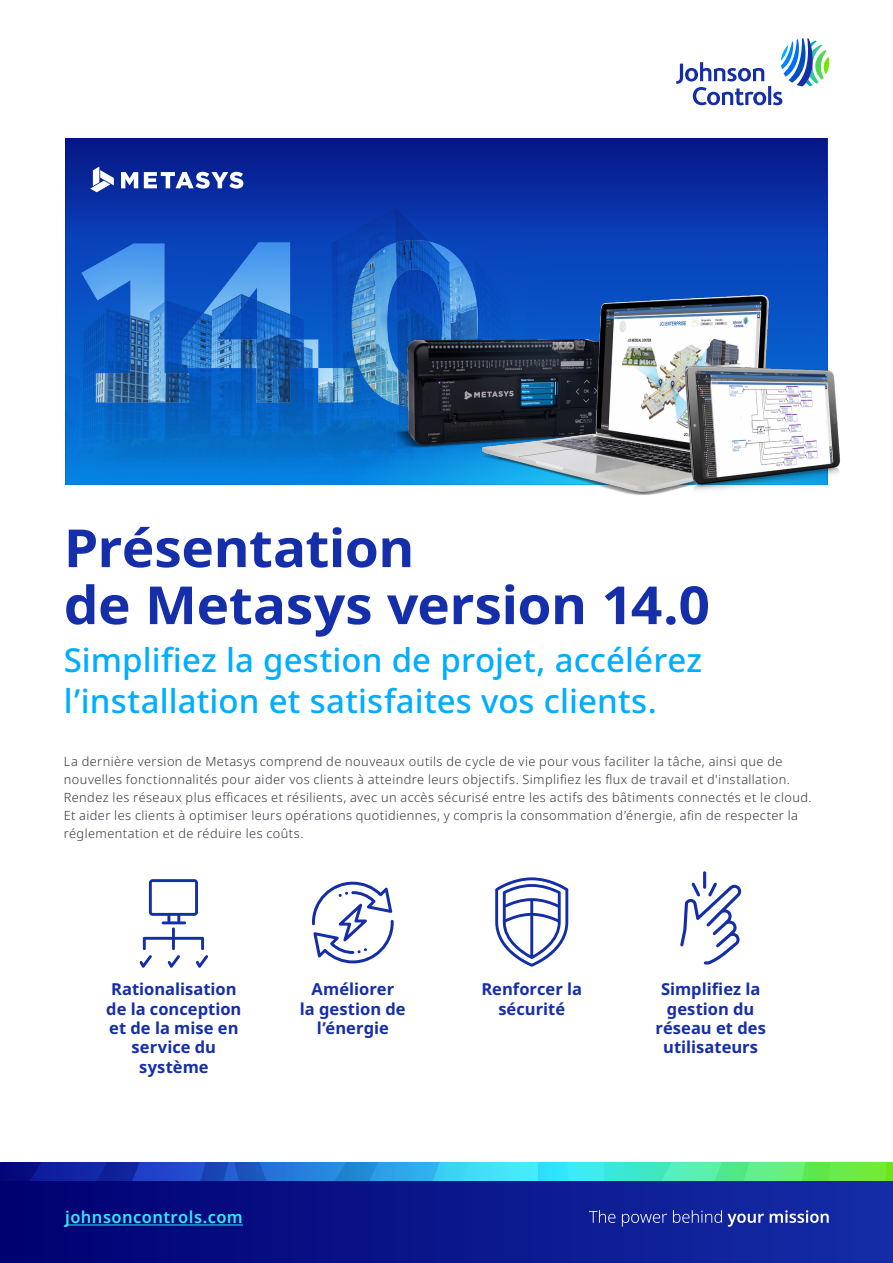
<style>
.page{position:relative;width:893px;height:1263px;background:#fff}
.page>*{position:absolute;margin:0;border:0;box-sizing:border-box;transform-origin:0 0}
.t1{font:700 52.5px/57px "Noto Sans";letter-spacing:-.01em;color:#152ea9;scale:1.05 1}
.t2{font:500 33px/40.5px "Noto Sans";letter-spacing:.005em;color:#00adff}
.t3{font:700 16.5px/19.4px "Noto Sans";color:#152ea9;text-align:center}
.t4{font:600 16.5px "Noto Sans";letter-spacing:.025em;color:#2ee9ff}
.t5{font:300 12.75px/18px "Noto Sans";letter-spacing:.035em;color:#333740}
</style>
<div class="page">
<svg style="left:66px;top:139px;width:761px;height:346px;background:#114eb5"></svg>
<div style="left:0;top:1176px;width:893px;height:87px;background:linear-gradient(to right,#000072,#1733a7)"></div>
<svg style="left:534px;top:1163px;width:359px;height:17px"></svg>
<svg style="left:0;top:1163px;width:534px;height:17px;background:#236fca"></svg>
<svg style="left:563px;top:1163px;width:41px;height:17px"></svg>
<svg style="left:642px;top:1163px;width:245px;height:17px;background:#5eeb7e"></svg>
<hr style="left:65px;top:1224px;width:178px;height:1px;background:#2ee9ff">
<svg style="left:589px;top:1210px;width:26px;height:13px"></svg>
<svg style="left:622px;top:1214px;width:45px;height:12px"></svg>
<svg style="left:673px;top:1210px;width:91px;height:17px;background:#3c4cae"></svg>
<svg style="left:770px;top:1210px;width:59px;height:13px"></svg>
<svg style="left:121px;top:172px;width:17px;height:16px"></svg>
<svg style="left:144px;top:172px;width:99px;height:17px"></svg>
<svg style="left:90px;top:167px;width:24px;height:25px"></svg>
<img style="left:384px;top:324px;width:76px;height:143px">
<img style="left:460px;top:280px;width:381px;height:215px">
<svg style="left:676px;top:38px;width:153px;height:67px"></svg>
<svg style="left:312px;top:882px;width:82px;height:81px"></svg>
<svg style="left:495px;top:877px;width:73px;height:90px"></svg>
<svg style="left:680px;top:871px;width:61px;height:93px"></svg>
<svg style="left:139px;top:879px;width:69px;height:89px"></svg>
<p class="t1" style="left:64px;top:521px;width:617px">Présentation<br>de Metasys version 14.0</p>
<p class="t2" style="left:64px;top:641px;width:640px">Simplifiez la gestion de projet, accélérez l’installation et satisfaites vos clients.</p>
<p class="t5" style="left:64px;top:752px;width:749px">La dernière version de Metasys comprend de nouveaux outils de cycle de vie pour vous faciliter la tâche, ainsi que de nouvelles fonctionnalités pour aider vos clients à atteindre leurs objectifs. Simplifiez les flux de travail et d'installation.<br>Rendez les réseaux plus efficaces et résilients, avec un accès sécurisé entre les actifs des bâtiments connectés et le cloud.<br>Et aider les clients à optimiser leurs opérations quotidiennes, y compris la consommation d’énergie, afin de respecter la réglementation et de réduire les coûts.</p>
<p class="t3" style="left:106px;top:980px;width:137px">Rationalisation de la conception et de la mise en service du système</p>
<p class="t4" style="left:65px;top:1206px;width:179px">johnsoncontrols.com</p>
<p class="t3" style="left:300px;top:980px;width:107px">Améliorer<br>la gestion de l’énergie</p>
<p class="t3" style="left:481px;top:980px;width:102px">Renforcer la sécurité</p>
<p class="t3" style="left:655px;top:980px;width:112px">Simplifiez la gestion du réseau et des utilisateurs</p>
</div>
